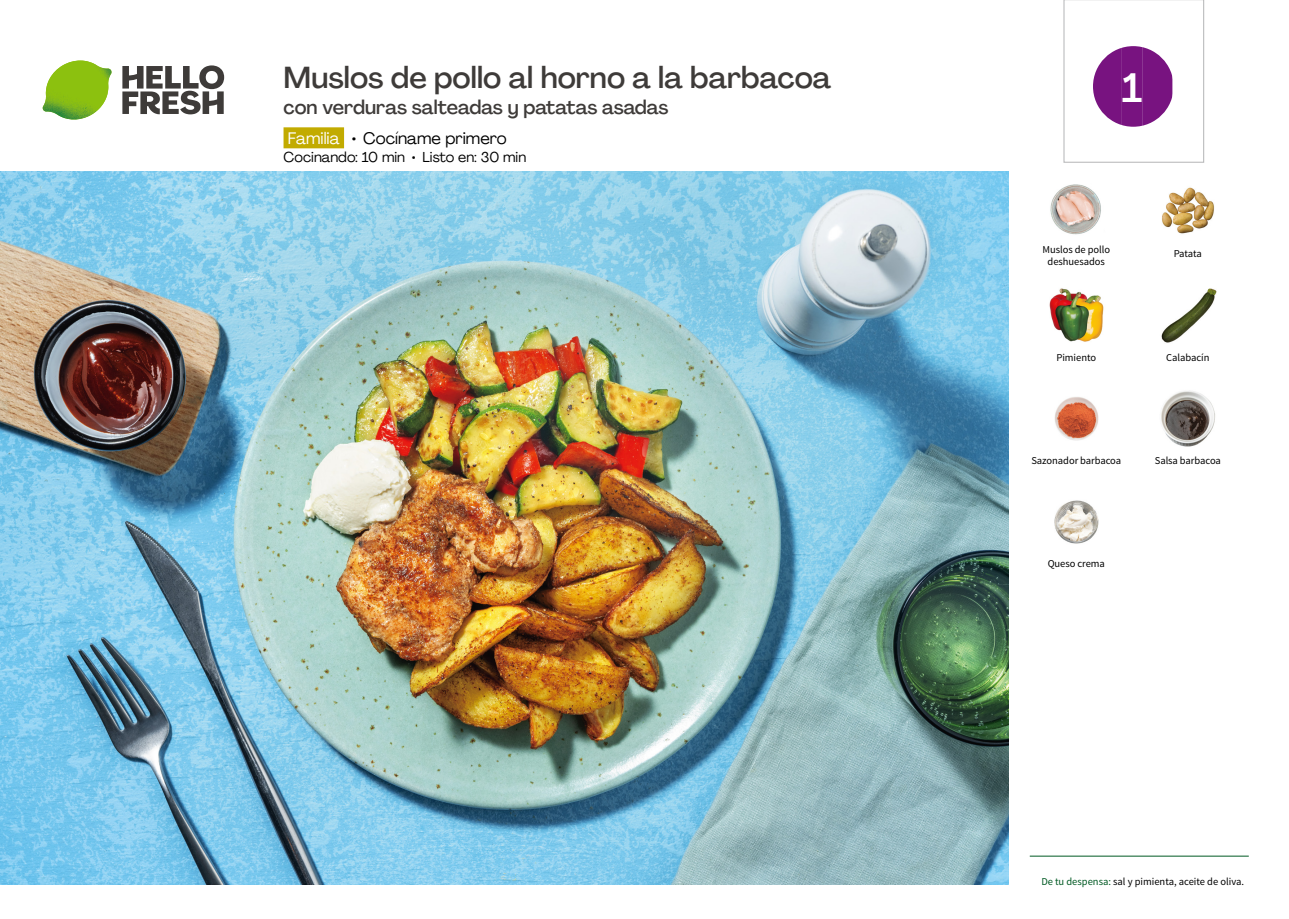
<style>
.page{position:relative;width:1289px;height:919px;background:#fff}
.page>*{position:absolute;margin:0;border:0;box-sizing:border-box;transform-origin:0 0}
.t1{font:500 40.5px "Agrandir";color:#fff}
.t2{font:500 30px "Agrandir";color:#3e3b39}
.t3{font:500 19.5px "Agrandir";color:#3e3b39}
.t4{font:16.5px "Agrandir";color:#000}
.t5{font:14.25px "Agrandir";color:#000}
.t6{font:10.5px/12px "Source Sans Pro";letter-spacing:-.005em;color:#000;text-align:center}
.s1{color:#fff}
.s2{color:#005923}
</style>
<div class="page">
<svg style="left:122px;top:65px;width:102px;height:49px"></svg>
<svg style="left:43px;top:60px;width:69px;height:60px"></svg>
<img style="left:45px;top:61px;width:63px;height:42px">
<img style="left:46px;top:61px;width:34px;height:29px">
<img style="left:0;top:172px;width:1008px;height:712px">
<div style="left:283px;top:127px;width:61px;height:21px;background:#c2ab00"></div>
<hr style="left:1029px;top:855px;width:219px;height:1px;background:#005923">
<img style="left:1050px;top:184px;width:51px;height:51px">
<img style="left:1162px;top:187px;width:52px;height:47px">
<img style="left:1161px;top:288px;width:55px;height:55px">
<img style="left:1049px;top:288px;width:55px;height:54px">
<img style="left:1161px;top:391px;width:54px;height:56px">
<img style="left:1055px;top:397px;width:44px;height:44px">
<img style="left:1054px;top:500px;width:45px;height:44px">
<svg style="left:1063px;top:0;width:141px;height:163px"></svg>
<h2 class="t2" style="left:283px;top:59px;width:549px">Muslos de pollo al horno a la barbacoa</h2>
<h3 class="t3" style="left:283px;top:95px;width:386px">con verduras salteadas y patatas asadas</h3>
<h3 class="t4" style="left:288px;top:128px;width:220px"><span class="s1">Familia</span> • Cocíname primero</h3>
<h3 class="t5" style="left:283px;top:148px;width:244px">Cocinando: 10 min • Listo en: 30 min</h3>
<h1 class="t1" style="left:1121px;top:63px;width:22px">1</h1>
<p class="t6" style="left:1042px;top:243px;width:69px">Muslos de pollo deshuesados</p>
<p class="t6" style="left:1173px;top:247px;width:30px">Patata</p>
<p class="t6" style="left:1056px;top:352px;width:41px">Pimiento</p>
<p class="t6" style="left:1166px;top:352px;width:45px">Calabacín</p>
<p class="t6" style="left:1031px;top:454px;width:91px">Sazonador barbacoa</p>
<p class="t6" style="left:1154px;top:454px;width:68px">Salsa barbacoa</p>
<p class="t6" style="left:1047px;top:558px;width:59px">Queso crema</p>
<p class="t6" style="left:1041px;top:875px;width:204px"><span class="s2">De tu despensa:</span> sal y pimienta, aceite de oliva.</p>
</div>
